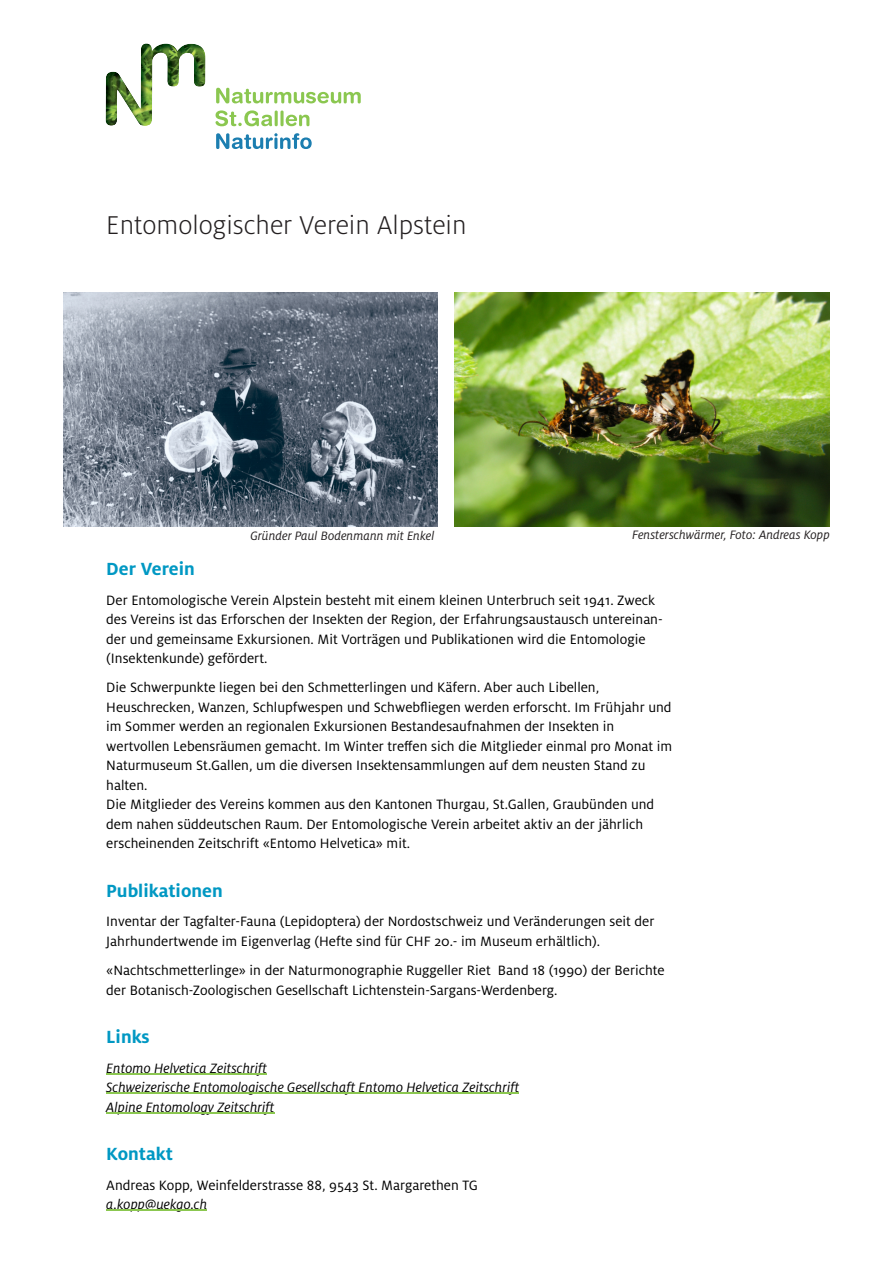
<style>
.page{position:relative;width:893px;height:1263px;background:#fff}
.page>*{position:absolute;margin:0;border:0;box-sizing:border-box;transform-origin:0 0}
.t1{font:300 28.5px "Milo Pro";color:#231f20}
.t2{font:700 19.5px "Milo Pro";color:#0098c3}
.t3{font:15px/19.5px "Milo Pro";color:#000}
.t4{font:italic 15px/19.5px "Milo Pro";color:#000}
.t5{font:italic 13.5px "Milo Pro";color:#231f20}
</style>
<div class="page">
<hr style="left:106px;top:1073px;width:161px;height:1px;background:#8bc750">
<hr style="left:106px;top:1093px;width:413px;height:1px;background:#8bc750">
<hr style="left:106px;top:1112px;width:168px;height:1px;background:#8bc750">
<hr style="left:106px;top:1210px;width:101px;height:1px;background:#8bc750">
<img style="left:455px;top:293px;width:374px;height:233px">
<img style="left:64px;top:293px;width:374px;height:233px">
<svg style="left:216px;top:88px;width:145px;height:38px"></svg>
<svg style="left:216px;top:133px;width:96px;height:16px"></svg>
<img style="left:106px;top:43px;width:100px;height:83px">
<h1 class="t1" style="left:106px;top:211px;width:362px">Entomologischer Verein Alpstein</h1>
<p class="t5" style="left:250px;top:529px;width:186px">Gründer Paul Bodenmann mit Enkel</p>
<p class="t5" style="left:632px;top:529px;width:199px">Fensterschwärmer, Foto: Andreas Kopp</p>
<h2 class="t2" style="left:106px;top:560px;width:90px">Der Verein</h2>
<p class="t3" style="left:106px;top:590px;width:558px">Der Entomologische Verein Alpstein besteht mit einem kleinen Unterbruch seit 1941. Zweck des Vereins ist das Erforschen der Insekten der Region, der Erfahrungsaustausch untereinan&shy;der und gemeinsame Exkursionen. Mit Vorträgen und Publikationen wird die Entomologie (Insektenkunde) gefördert.</p>
<p class="t3" style="left:106px;top:678px;width:567px">Die Schwerpunkte liegen bei den Schmetterlingen und Käfern. Aber auch Libellen, Heuschrecken, Wanzen, Schlupfwespen und Schwebfliegen werden erforscht. Im Frühjahr und im Sommer werden an regionalen Exkursionen Bestandesaufnahmen der Insekten in wertvollen Lebensräumen gemacht. Im Winter treffen sich die Mitglieder einmal pro Monat im Naturmuseum St.Gallen, um die diversen Insektensammlungen auf dem neusten Stand zu halten.<br>Die Mitglieder des Vereins kommen aus den Kantonen Thurgau, St.Gallen, Graubünden und dem nahen süddeutschen Raum. Der Entomologische Verein arbeitet aktiv an der jährlich erscheinenden Zeitschrift «Entomo Helvetica» mit.</p>
<h2 class="t2" style="left:106px;top:882px;width:118px">Publikationen</h2>
<p class="t3" style="left:106px;top:912px;width:550px">Inventar der Tagfalter-Fauna (Lepidoptera) der Nordostschweiz und Veränderungen seit der<br>Jahrhundertwende im Eigenverlag (Hefte sind für CHF 20.- im Museum erhältlich).</p>
<p class="t3" style="left:106px;top:961px;width:560px">«Nachtschmetterlinge» in der Naturmonographie Ruggeller Riet Band 18 (1990) der Berichte der Botanisch-Zoologischen Gesellschaft Lichtenstein-Sargans-Werdenberg.</p>
<h2 class="t2" style="left:106px;top:1028px;width:45px">Links</h2>
<p class="t4" style="left:106px;top:1058px;width:414px">Entomo Helvetica Zeitschrift<br>Schweizerische Entomologische Gesellschaft Entomo Helvetica Zeitschrift<br>Alpine Entomology Zeitschrift</p>
<h2 class="t2" style="left:106px;top:1145px;width:68px">Kontakt</h2>
<p class="t3" style="left:106px;top:1175px;width:373px">Andreas Kopp, Weinfelderstrasse 88, 9543 St. Margarethen TG</p>
<p class="t4" style="left:106px;top:1195px;width:102px">a.kopp@uekgo.ch</p>
</div>
